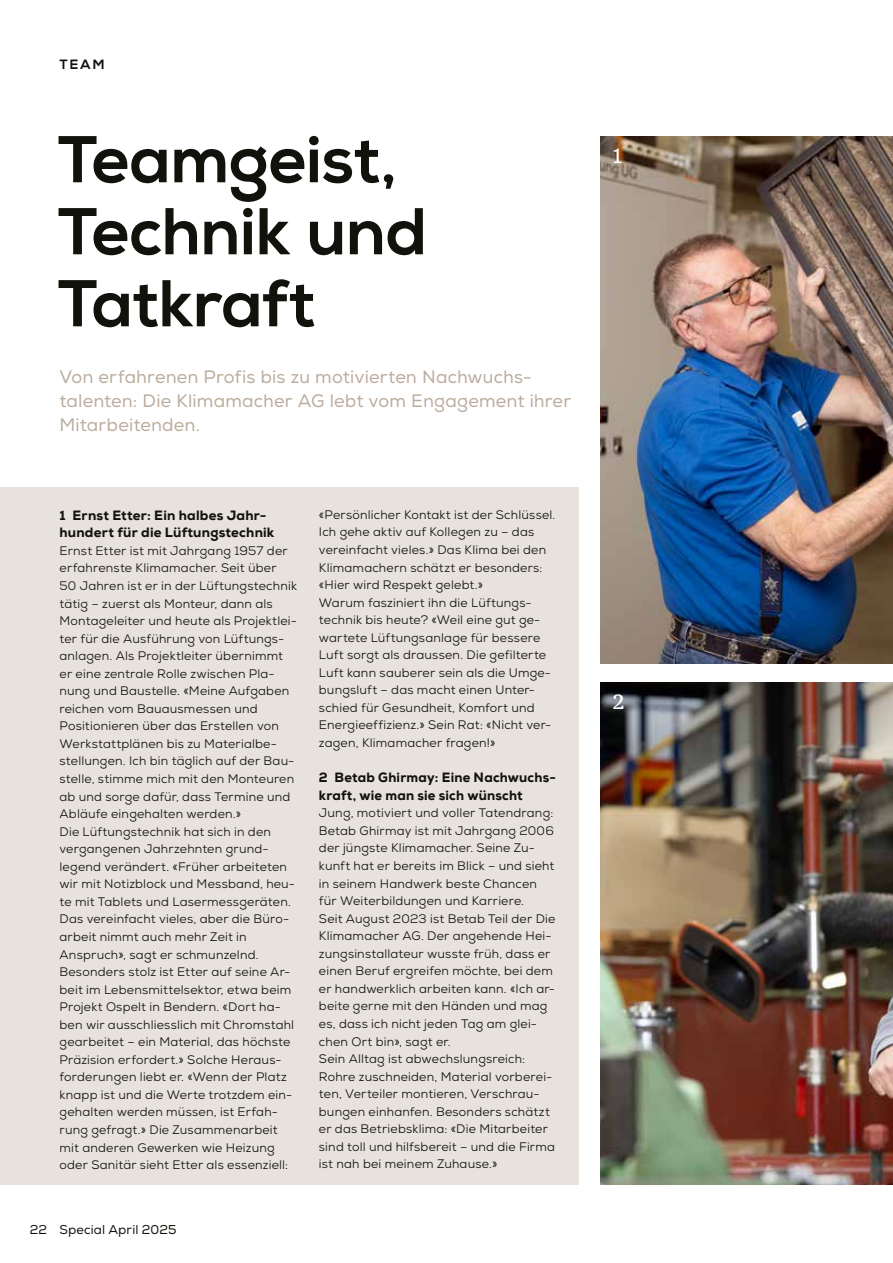
<style>
.page{position:relative;width:893px;height:1263px;background:#fff}
.page>*{position:absolute;margin:0;border:0;box-sizing:border-box;transform-origin:0 0}
.t1{font:66px/72px "Nexa X Bold";letter-spacing:-.015em;color:#12120d}
.t2{font:24px "Franziska FF";color:#fff}
.t3{font:18px/24px "Nexa";letter-spacing:.01em;color:#bbad9e}
.t4{font:800 13.5px/17.5px "Nexa";letter-spacing:.015em;color:#12120d}
.t5{font:13.5px "Nexa X Bold";color:#12120d}
.t6{font:12.75px "Nexa";letter-spacing:.01em;color:#12120d}
.t7{font:12.3px/17.5px "Nexa";letter-spacing:.015em;color:#12120d}
</style>
<div class="page">
<img style="left:600px;top:136px;width:293px;height:528px">
<img style="left:600px;top:682px;width:293px;height:502px">
<div style="left:0;top:487px;width:578px;height:697px;background:#e7e2dc"></div>
<p class="t5" style="left:60px;top:56px;width:47px">TEAM</p>
<h1 class="t1" style="left:57px;top:124px;width:371px">Teamgeist,<br>Technik und<br>Tatkraft</h1>
<h3 class="t3" style="left:60px;top:365px;width:513px">Von erfahrenen Profis bis zu motivierten Nachwuchs&shy;talenten: Die Klimamacher AG lebt vom Engagement ihrer<br>Mitarbeitenden.</h3>
<p class="t4" style="left:60px;top:506px;width:216px">1 Ernst Etter: Ein halbes Jahr&shy;hundert für die Lüftungstechnik</p>
<p class="t7" style="left:60px;top:542px;width:239px">Ernst Etter ist mit Jahrgang 1957 der erfahrenste Klimamacher. Seit über<br>50 Jahren ist er in der Lüftungstechnik tätig – zuerst als Monteur, dann als Montageleiter und heute als Projektlei&shy;ter für die Ausführung von Lüftungs&shy;anlagen. Als Projektleiter übernimmt er eine zentrale Rolle zwischen Pla&shy;nung und Baustelle. «Meine Aufgaben reichen vom Bauausmessen und Positionieren über das Erstellen von Werkstattplänen bis zu Materialbe&shy;stellungen. Ich bin täglich auf der Bau&shy;stelle, stimme mich mit den Monteuren ab und sorge dafür, dass Termine und Abläufe eingehalten werden.»<br>Die Lüftungstechnik hat sich in den vergangenen Jahrzehnten grund&shy;legend verändert. «Früher arbeiteten wir mit Notizblock und Messband, heu&shy;te mit Tablets und Lasermessgeräten.<br>Das vereinfacht vieles, aber die Büro&shy;arbeit nimmt auch mehr Zeit in Anspruch», sagt er schmunzelnd.<br>Besonders stolz ist Etter auf seine Ar&shy;beit im Lebensmittelsektor, etwa beim Projekt Ospelt in Bendern. «Dort ha&shy;ben wir ausschliesslich mit Chromstahl gearbeitet – ein Material, das höchste Präzision erfordert.» Solche Heraus&shy;forderungen liebt er. «Wenn der Platz knapp ist und die Werte trotzdem ein&shy;gehalten werden müssen, ist Erfah&shy;rung gefragt.» Die Zusammenarbeit mit anderen Gewerken wie Heizung oder Sanitär sieht Etter als essenziell:</p>
<p class="t6" style="left:30px;top:1221px;width:148px">22 Special April 2025</p>
<p class="t7" style="left:319px;top:506px;width:238px">«Persönlicher Kontakt ist der Schlüssel.<br>Ich gehe aktiv auf Kollegen zu – das vereinfacht vieles.» Das Klima bei den Klimamachern schätzt er besonders: «Hier wird Respekt gelebt.»<br>Warum fasziniert ihn die Lüftungs&shy;technik bis heute? «Weil eine gut ge&shy;wartete Lüftungsanlage für bessere Luft sorgt als draussen. Die gefilterte Luft kann sauberer sein als die Umge&shy;bungsluft – das macht einen Unter&shy;schied für Gesundheit, Komfort und Energieeffizienz.» Sein Rat: «Nicht ver&shy;zagen, Klimamacher fragen!»</p>
<p class="t4" style="left:319px;top:769px;width:238px">2 Betab Ghirmay: Eine Nachwuchs&shy;kraft, wie man sie sich wünscht</p>
<p class="t7" style="left:319px;top:804px;width:238px">Jung, motiviert und voller Tatendrang:<br>Betab Ghirmay ist mit Jahrgang 2006 der jüngste Klimamacher. Seine Zu&shy;kunft hat er bereits im Blick – und sieht in seinem Handwerk beste Chancen für Weiterbildungen und Karriere.<br>Seit August 2023 ist Betab Teil der Die Klimamacher AG. Der angehende Hei&shy;zungsinstallateur wusste früh, dass er einen Beruf ergreifen möchte, bei dem er handwerklich arbeiten kann. «Ich ar&shy;beite gerne mit den Händen und mag es, dass ich nicht jeden Tag am glei&shy;chen Ort bin», sagt er.<br>Sein Alltag ist abwechslungsreich:<br>Rohre zuschneiden, Material vorberei&shy;ten, Verteiler montieren, Verschrau&shy;bungen einhanfen. Besonders schätzt er das Betriebsklima: «Die Mitarbeiter sind toll und hilfsbereit – und die Firma ist nah bei meinem Zuhause.»</p>
<h2 class="t2" style="left:613px;top:140px;width:11px">1</h2>
<h2 class="t2" style="left:613px;top:686px;width:13px">2</h2>
</div>
